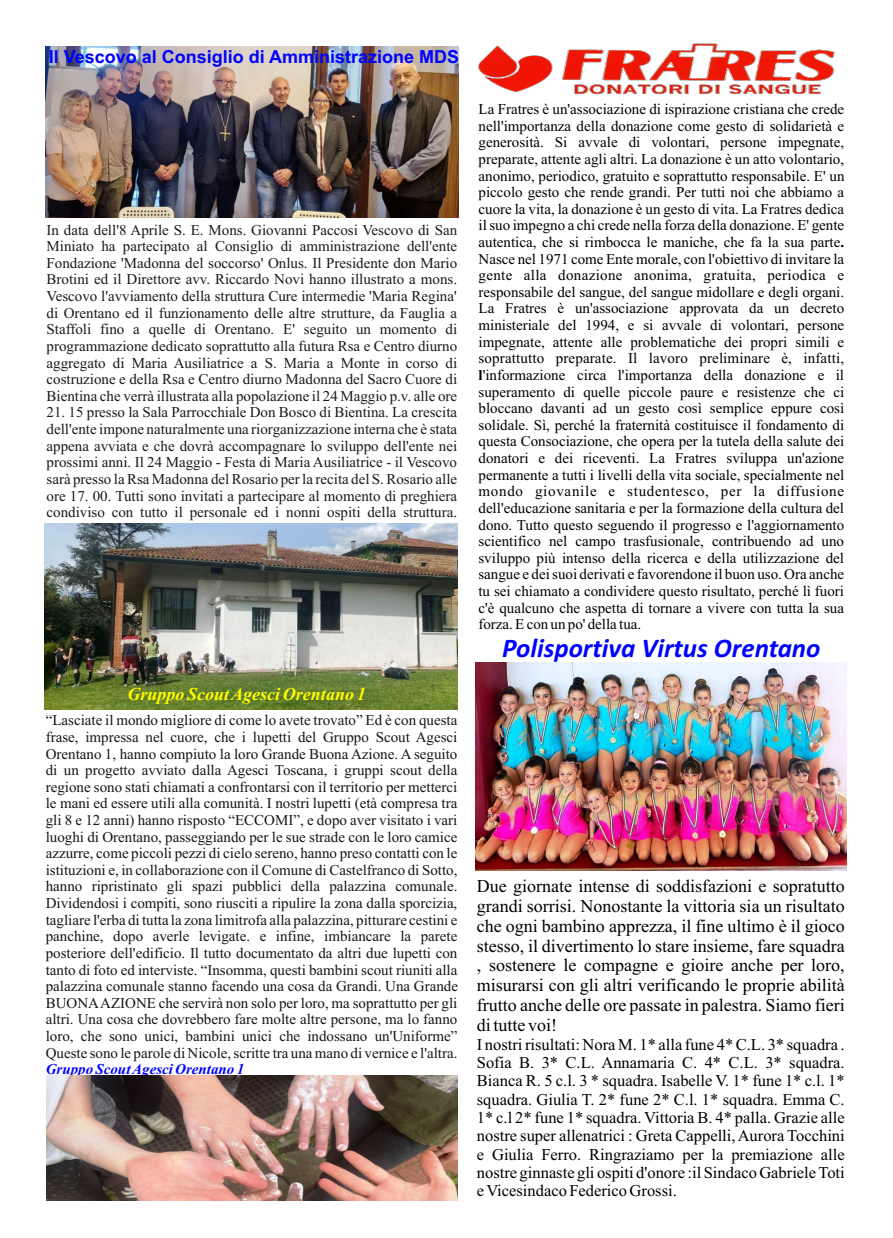
<style>
.page{position:relative;width:893px;height:1238px;background:#fff}
.page>*{position:absolute;margin:0;border:0;box-sizing:border-box;transform-origin:0 0}
.t1{font:italic 700 27px "Calibri";color:#00f}
.t2{font:18px/20px "Times New Roman";color:#000;text-align:justify}
.t3{font:700 18px "Arial";color:#00f}
.t4{font:italic 700 18px "Times New Roman";color:#ff0}
.t5{font:16.5px/18.3px "Times New Roman";color:#000;text-align:justify}
.t6{font:15px/16.6px "Times New Roman";color:#000;text-align:justify}
.t7{font:15px/16.6px "Times New Roman";color:#151616;text-align:justify}
.t8{font:15px/16.6px "Times New Roman";color:#1a1a1a;text-align:justify}
.t9{font:italic 700 15px "Times New Roman";color:#00f}
.s1{font-weight:700}
</style>
<div class="page">
<img style="left:44px;top:523px;width:413px;height:186px">
<img style="left:46px;top:46px;width:412px;height:171px">
<img style="left:478px;top:43px;width:357px;height:51px">
<img style="left:46px;top:1075px;width:411px;height:125px">
<img style="left:475px;top:662px;width:371px;height:208px">
<p class="t3" style="left:49px;top:50px;width:412px">Il Vescovo al Consiglio di Amministrazione MDS</p>
<p class="t8" style="left:47px;top:223px;width:412px">In data dell'8 Aprile S. E. Mons. Giovanni Paccosi Vescovo di San Miniato ha partecipato al Consiglio di amministrazione dell'ente Fondazione 'Madonna del soccorso' Onlus. Il Presidente don Mario Brotini ed il Direttore avv. Riccardo Novi hanno illustrato a mons.<br>Vescovo l'avviamento della struttura Cure intermedie 'Maria Regina' di Orentano ed il funzionamento delle altre strutture, da Fauglia a Staffoli fino a quelle di Orentano. E' seguito un momento di programmazione dedicato soprattutto alla futura Rsa e Centro diurno aggregato di Maria Ausiliatrice a S. Maria a Monte in corso di costruzione e della Rsa e Centro diurno Madonna del Sacro Cuore di Bientina che verrà illustrata alla popolazione il 24 Maggio p.v. alle ore</p>
<p class="t8" style="left:47px;top:405px;width:412px">21. 15 presso la Sala Parrocchiale Don Bosco di Bientina. La crescita dell'ente impone naturalmente una riorganizzazione interna che è stata appena avviata e che dovrà accompagnare lo sviluppo dell'ente nei prossimi anni. Il 24 Maggio - Festa di Maria Ausiliatrice - il Vescovo sarà presso la Rsa Madonna del Rosario per la recita del S. Rosario alle ore 17. 00. Tutti sono invitati a partecipare al momento di preghiera condiviso con tutto il personale ed i nonni ospiti della struttura.</p>
<p class="t4" style="left:128px;top:688px;width:240px">Gruppo Scout Agesci Orentano 1</p>
<p class="t7" style="left:46px;top:713px;width:414px">“Lasciate il mondo migliore di come lo avete trovato” Ed è con questa frase, impressa nel cuore, che i lupetti del Gruppo Scout Agesci Orentano 1, hanno compiuto la loro Grande Buona Azione. A seguito di un progetto avviato dalla Agesci Toscana, i gruppi scout della regione sono stati chiamati a confrontarsi con il territorio per metterci le mani ed essere utili alla comunità. I nostri lupetti (età compresa tra gli 8 e 12 anni) hanno risposto “ECCOMI”, e dopo aver visitato i vari luoghi di Orentano, passeggiando per le sue strade con le loro camice azzurre, come piccoli pezzi di cielo sereno, hanno preso contatti con le istituzioni e, in collaborazione con il Comune di Castelfranco di Sotto, hanno ripristinato gli spazi pubblici della palazzina comunale.<br>Dividendosi i compiti, sono riusciti a ripulire la zona dalla sporcizia, tagliare l'erba di tutta la zona limitrofa alla palazzina, pitturare cestini e panchine, dopo averle levigate. e infine, imbiancare la parete posteriore dell'edificio. Il tutto documentato da altri due lupetti con tanto di foto ed interviste. “Insomma, questi bambini scout riuniti alla palazzina comunale stanno facendo una cosa da Grandi. Una Grande BUONAAZIONE che servirà non solo per loro, ma soprattutto per gli altri. Una cosa che dovrebbero fare molte altre persone, ma lo fanno loro, che sono unici, bambini unici che indossano un'Uniforme” Queste sono le parole di Nicole, scritte tra una mano di vernice e l'altra.</p>
<p class="t9" style="left:46px;top:1064px;width:200px">Gruppo Scout Agesci Orentano 1</p>
<p class="t6" style="left:478px;top:102px;width:368px">La Fratres è un'associazione di ispirazione cristiana che crede nell'importanza della donazione come gesto di solidarietà e generosità. Si avvale di volontari, persone impegnate, preparate, attente agli altri. La donazione è un atto volontario, anonimo, periodico, gratuito e soprattutto responsabile. E' un piccolo gesto che rende grandi. Per tutti noi che abbiamo a cuore la vita, la donazione è un gesto di vita. La Fratres dedica il suo impegno a chi crede nella forza della donazione. E' gente autentica, che si rimbocca le maniche, che fa la sua parte<span class="s1">.<br></span>Nasce nel 1971 come Ente morale, con l'obiettivo di invitare la gente alla donazione anonima, gratuita, periodica e responsabile del sangue, del sangue midollare e degli organi.<br>La Fratres è un'associazione approvata da un decreto ministeriale del 1994, e si avvale di volontari, persone impegnate, attente alle problematiche dei propri simili e soprattutto preparate. Il lavoro preliminare è, infatti, <span class="s1">l</span>'informazione circa l'importanza della donazione e il superamento di quelle piccole paure e resistenze che ci bloccano davanti ad un gesto così semplice eppure così solidale. Sì, perché la fraternità costituisce il fondamento di questa Consociazione, che opera per la tutela della salute dei donatori e dei riceventi. La Fratres sviluppa un'azione permanente a tutti i livelli della vita sociale, specialmente nel mondo giovanile e studentesco, per la diffusione dell'educazione sanitaria e per la formazione della cultura del dono. Tutto questo seguendo il progresso e l'aggiornamento scientifico nel campo trasfusionale, contribuendo ad uno sviluppo più intenso della ricerca e della utilizzazione del sangue e dei suoi derivati e favorendone il buon uso. Ora anche tu sei chiamato a condividere questo risultato, perché lì fuori c'è qualcuno che aspetta di tornare a vivere con tutta la sua forza. E con un po' della tua.</p>
<h1 class="t1" style="left:502px;top:637px;width:320px">Polisportiva Virtus Orentano</h1>
<p class="t2" style="left:477px;top:877px;width:369px">Due giornate intense di soddisfazioni e sopratutto grandi sorrisi. Nonostante la vittoria sia un risultato che ogni bambino apprezza, il fine ultimo è il gioco stesso, il divertimento lo stare insieme, fare squadra , sostenere le compagne e gioire anche per loro, misurarsi con gli altri verificando le proprie abilità frutto anche delle ore passate in palestra. Siamo fieri di tutte voi!</p>
<p class="t5" style="left:477px;top:1036px;width:369px">I nostri risultati: Nora M. 1* alla fune 4* C.L. 3* squadra .<br>Sofia B. 3* C.L. Annamaria C. 4* C.L. 3* squadra.<br>Bianca R. 5 c.l. 3 * squadra. Isabelle V. 1* fune 1* c.l. 1* squadra. Giulia T. 2* fune 2* C.l. 1* squadra. Emma C.<br>1* c.l 2* fune 1* squadra. Vittoria B. 4* palla. Grazie alle nostre super allenatrici : Greta Cappelli, Aurora Tocchini e Giulia Ferro. Ringraziamo per la premiazione alle nostre ginnaste gli ospiti d'onore :il Sindaco Gabriele Toti e Vicesindaco Federico Grossi.</p>
</div>
